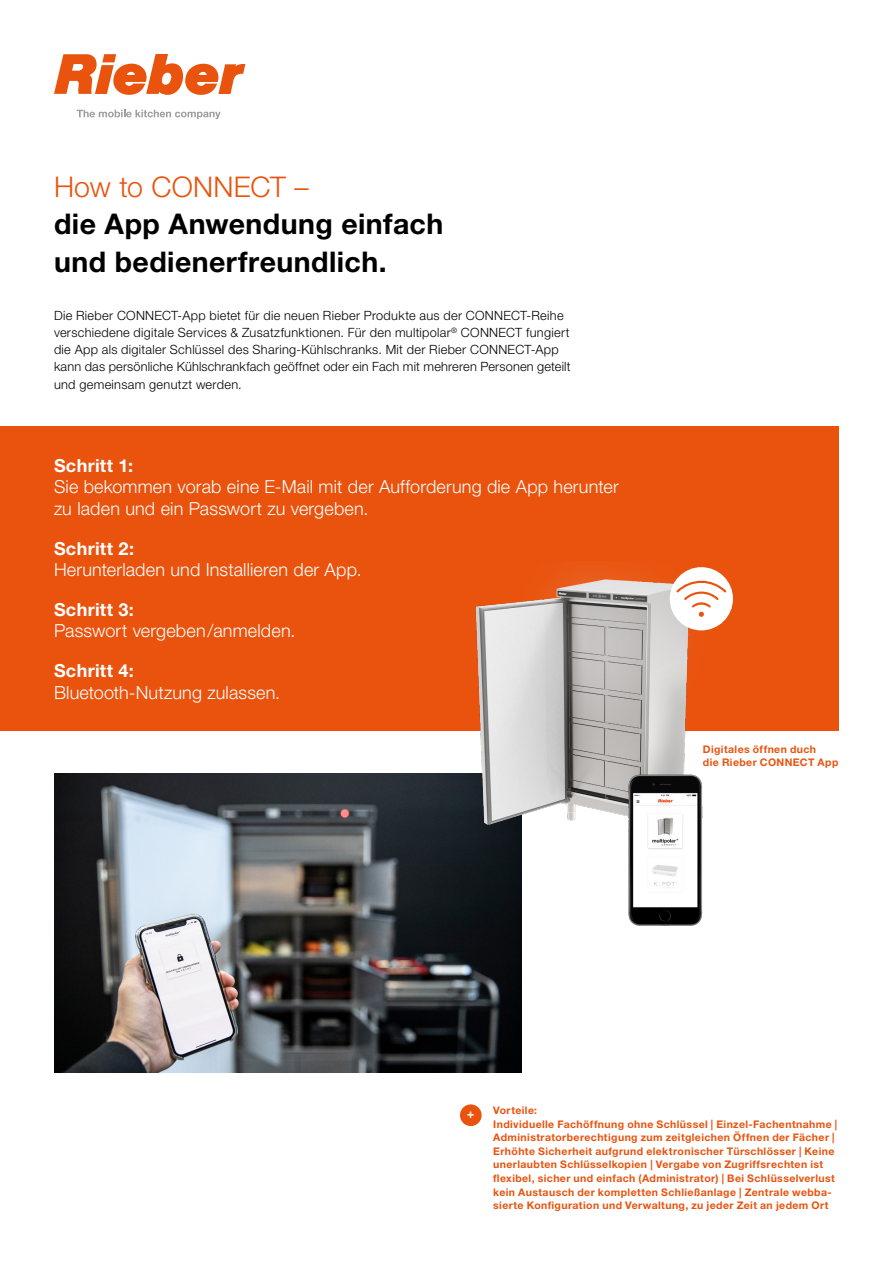
<style>
.page{position:relative;width:893px;height:1263px;background:#fff}
.page>*{position:absolute;margin:0;border:0;box-sizing:border-box;transform-origin:0 0}
.t1{font:700 28.5px/37.5px "Helvetica Neue LT Std";letter-spacing:.015em;color:#000}
.t2{font:300 28.5px "Helvetica Neue LT Std";letter-spacing:.005em;color:#e9530e}
.t3{font:300 18px/21.6px "Helvetica Neue LT Std";letter-spacing:.01em;color:#fff}
.t4{font:700 18px "Helvetica Neue LT Std";letter-spacing:.02em;color:#fff}
.t5{font:300 12.75px/17.2px "Helvetica Neue LT Std";letter-spacing:.02em;color:#000}
.t6{font:700 12.75px "Helvetica Neue LT Std";color:#fff}
.t7{font:700 10.5px/13.5px "Helvetica Neue LT Std";letter-spacing:.04em;color:#e9530e}
</style>
<div class="page">
<img style="left:54px;top:774px;width:468px;height:299px">
<div style="left:0;top:426px;width:839px;height:305px;background:#e9530e"></div>
<svg style="left:77px;top:110px;width:144px;height:9px"></svg>
<svg style="left:54px;top:54px;width:191px;height:41px"></svg>
<div style="left:460px;top:1104px;width:22px;height:22px;background:#e9530e;border-radius:50%"></div>
<img style="left:436px;top:567px;width:297px;height:292px">
<img style="left:570px;top:731px;width:163px;height:195px">
<div style="left:670px;top:567px;width:63px;height:63px;background:#fff;border-radius:50%"></div>
<svg style="left:676px;top:581px;width:50px;height:36px"></svg>
<div style="left:642px;top:853px;width:46px;height:46px;background:#fff"></div>
<h1 class="t2" style="left:54px;top:169px;width:256px">How to CONNECT –</h1>
<h1 class="t1" style="left:54px;top:204px;width:391px">die App Anwendung einfach und bedienerfreundlich.</h1>
<p class="t5" style="left:54px;top:306px;width:518px">Die Rieber CONNECT-App bietet für die neuen Rieber Produkte aus der CONNECT-Reihe verschiedene digitale Services &amp; Zusatzfunktionen. Für den multipolar<sup>®</sup> CONNECT fungiert die App als digitaler Schlüssel des Sharing-Kühlschranks. Mit der Rieber CONNECT-App kann das persönliche Kühlschrankfach geöffnet oder ein Fach mit mehreren Personen geteilt und gemeinsam genutzt werden.</p>
<h2 class="t4" style="left:54px;top:454px;width:81px">Schritt 1:</h2>
<h2 class="t3" style="left:54px;top:476px;width:566px">Sie bekommen vorab eine E-Mail mit der Aufforderung die App herunter zu laden und ein Passwort zu vergeben.</h2>
<h2 class="t4" style="left:54px;top:537px;width:82px">Schritt 2:</h2>
<h2 class="t3" style="left:54px;top:558px;width:309px">Herunterladen und Installieren der App.</h2>
<h2 class="t4" style="left:54px;top:598px;width:81px">Schritt 3:</h2>
<h2 class="t3" style="left:54px;top:620px;width:243px">Passwort vergeben/anmelden.</h2>
<h2 class="t4" style="left:54px;top:659px;width:81px">Schritt 4:</h2>
<h2 class="t3" style="left:54px;top:681px;width:228px">Bluetooth-Nutzung zulassen.</h2>
<p class="t7" style="left:703px;top:742px;width:137px">Digitales öffnen duch<br>die Rieber CONNECT App</p>
<p class="t6" style="left:467px;top:1106px;width:9px">+</p>
<p class="t7" style="left:493px;top:1104px;width:345px">Vorteile:<br>Individuelle Fachöffnung ohne Schlüssel | Einzel-Fachentnahme | Administratorberechtigung zum zeitgleichen Öffnen der Fächer | Erhöhte Sicherheit aufgrund elektronischer Türschlösser | Keine unerlaubten Schlüsselkopien | Vergabe von Zugriffsrechten ist flexibel, sicher und einfach (Administrator) | Bei Schlüsselverlust kein Austausch der kompletten Schließanlage | Zentrale webba&shy;sierte Konfiguration und Verwaltung, zu jeder Zeit an jedem Ort</p>
</div>
